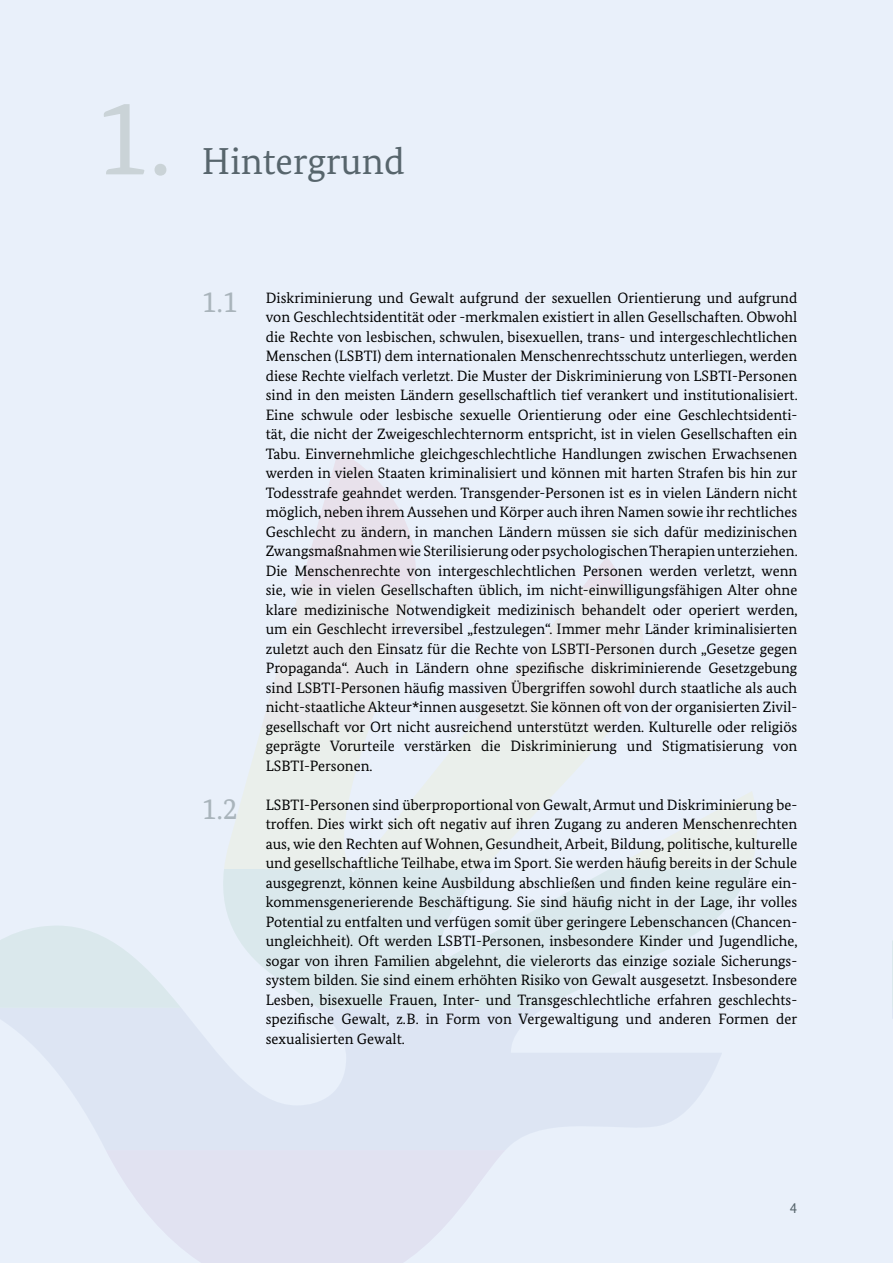
<style>
.page{position:relative;width:893px;height:1263px;background:#e9f0fa}
.page>*{position:absolute;margin:0;border:0;box-sizing:border-box;transform-origin:0 0}
.t1{font:108px "Bundes Serif";color:#cad3d7}
.t2{font:37.5px "Bundes Serif";color:#57656c}
.t3{font:15px/19.5px "Bundes Serif";color:#000;text-align:justify}
.t4{font:15px "Bundes Sans";color:#57656c}
.s1{font-size:30px;color:#a9b4bb}
</style>
<div class="page">
<svg style="left:223px;top:869px;width:527px;height:139px;fill:#dae8ec"></svg>
<svg style="left:0;top:1008px;width:722px;height:142px;fill:#dde5f3"></svg>
<svg style="left:106px;top:1150px;width:399px;height:113px;fill:#e1e2f1"></svg>
<svg style="left:224px;top:450px;width:533px;height:419px"></svg>
<svg style="left:0;top:926px;width:181px;height:82px"></svg>
<svg style="left:892px;top:941px;width:1px;height:77px"></svg>
<h1 class="t1" style="left:96px;top:71px;width:77px">1.</h1>
<h1 class="t2" style="left:202px;top:139px;width:204px">Hintergrund</h1>
<p class="t3" style="left:266px;top:288px;width:533px;text-indent:-64px"><span class="s1">1.1</span> Diskriminierung und Gewalt aufgrund der sexuellen Orientierung und aufgrund von Geschlechtsidentität oder -merkmalen existiert in allen Gesellschaften. Obwohl die Rechte von lesbischen, schwulen, bisexuellen, trans- und intergeschlechtlichen Menschen (LSBTI) dem internationalen Menschenrechtsschutz unterliegen, werden diese Rechte vielfach verletzt. Die Muster der Diskriminierung von LSBTI-Personen sind in den meisten Ländern gesellschaftlich tief verankert und institutionalisiert.<br>Eine schwule oder lesbische sexuelle Orientierung oder eine Geschlechtsidenti&shy;tät, die nicht der Zweigeschlechternorm entspricht, ist in vielen Gesellschaften ein Tabu. Einvernehmliche gleichgeschlechtliche Handlungen zwischen Erwachsenen werden in vielen Staaten kriminalisiert und können mit harten Strafen bis hin zur Todesstrafe geahndet werden. Transgender-Personen ist es in vielen Ländern nicht möglich, neben ihrem Aussehen und Körper auch ihren Namen sowie ihr rechtliches Geschlecht zu ändern, in manchen Ländern müssen sie sich dafür medizinischen Zwangsmaßnahmen wie Sterilisierung oder psychologischen Therapien unterziehen.<br>Die Menschenrechte von intergeschlechtlichen Personen werden verletzt, wenn sie, wie in vielen Gesellschaften üblich, im nicht-einwilligungsfähigen Alter ohne klare medizinische Notwendigkeit medizinisch behandelt oder operiert werden, um ein Geschlecht irreversibel „festzulegen“. Immer mehr Länder kriminalisierten zuletzt auch den Einsatz für die Rechte von LSBTI-Personen durch „Gesetze gegen Propaganda“. Auch in Ländern ohne spezifische diskriminierende Gesetzgebung sind LSBTI-Personen häufig massiven Übergriffen sowohl durch staatliche als auch nicht-staatliche Akteur*innen ausgesetzt. Sie können oft von der organisierten Zivil&shy;gesellschaft vor Ort nicht ausreichend unterstützt werden. Kulturelle oder religiös geprägte Vorurteile verstärken die Diskriminierung und Stigmatisierung von LSBTI-Personen.</p>
<p class="t3" style="left:266px;top:795px;width:533px;text-indent:-64px"><span class="s1">1.2</span> LSBTI-Personen sind überproportional von Gewalt, Armut und Diskriminierung be&shy;troffen. Dies wirkt sich oft negativ auf ihren Zugang zu anderen Menschenrechten aus, wie den Rechten auf Wohnen, Gesundheit, Arbeit, Bildung, politische, kulturelle und gesellschaftliche Teilhabe, etwa im Sport. Sie werden häufig bereits in der Schule ausgegrenzt, können keine Ausbildung abschließen und finden keine reguläre ein&shy;kommensgenerierende Beschäftigung. Sie sind häufig nicht in der Lage, ihr volles Potential zu entfalten und verfügen somit über geringere Lebenschancen (Chancen&shy;ungleichheit). Oft werden LSBTI-Personen, insbesondere Kinder und Jugendliche, sogar von ihren Familien abgelehnt, die vielerorts das einzige soziale Sicherungs&shy;system bilden. Sie sind einem erhöhten Risiko von Gewalt ausgesetzt. Insbesondere Lesben, bisexuelle Frauen, Inter- und Transgeschlechtliche erfahren geschlechts&shy;spezifische Gewalt, z.B. in Form von Vergewaltigung und anderen Formen der sexualisierten Gewalt.</p>
<p class="t4" style="left:790px;top:1199px;width:9px">4</p>
</div>
